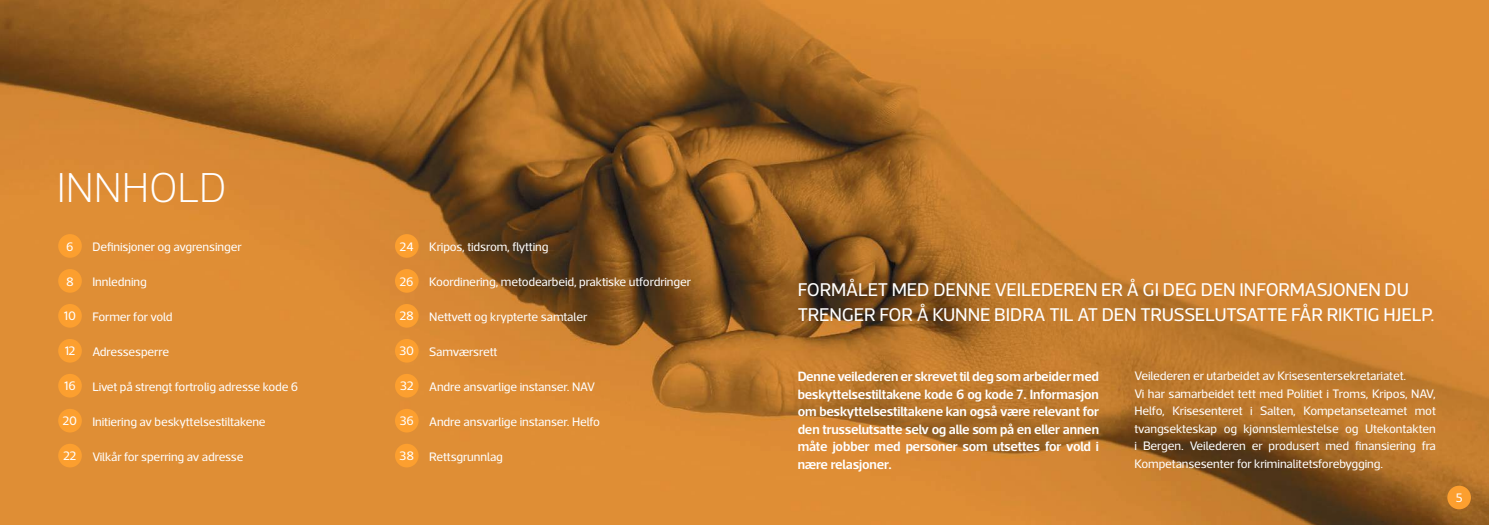
<style>
.page{position:relative;width:1489px;height:525px;background:#fff}
.page>*{position:absolute;margin:0;border:0;box-sizing:border-box;transform-origin:0 0}
.t1{font:200 42.5px "Acto";letter-spacing:-.005em;color:#fff}
.t2{font:18.75px/25px "Acto";letter-spacing:-.01em;color:#fff}
.t3{font:600 13.75px/17.5px "Acto";letter-spacing:-.01em;color:#fff;text-align:justify}
.t4{font:12.5px/17.5px "Acto";letter-spacing:-.01em;color:#fff}
</style>
<div class="page">
<img style="left:0;top:0;width:1488px;height:524px">
<div style="left:58px;top:234px;width:24px;height:23px;background:#fc9f2f;border-radius:50%"></div>
<div style="left:58px;top:269px;width:24px;height:23px;background:#fc9f2f;border-radius:50%"></div>
<div style="left:58px;top:304px;width:24px;height:23px;background:#fc9f2f;border-radius:50%"></div>
<div style="left:58px;top:339px;width:24px;height:23px;background:#fc9f2f;border-radius:50%"></div>
<div style="left:58px;top:373px;width:24px;height:24px;background:#fc9f2f;border-radius:50%"></div>
<div style="left:58px;top:408px;width:24px;height:24px;background:#fc9f2f;border-radius:50%"></div>
<div style="left:58px;top:443px;width:24px;height:24px;background:#fc9f2f;border-radius:50%"></div>
<div style="left:395px;top:234px;width:23px;height:23px;background:#fc9f2f;border-radius:50%"></div>
<div style="left:395px;top:269px;width:23px;height:23px;background:#fc9f2f;border-radius:50%"></div>
<div style="left:395px;top:304px;width:23px;height:23px;background:#fc9f2f;border-radius:50%"></div>
<div style="left:395px;top:339px;width:23px;height:23px;background:#fc9f2f;border-radius:50%"></div>
<div style="left:395px;top:373px;width:23px;height:24px;background:#fc9f2f;border-radius:50%"></div>
<div style="left:395px;top:408px;width:23px;height:24px;background:#fc9f2f;border-radius:50%"></div>
<div style="left:395px;top:443px;width:23px;height:24px;background:#fc9f2f;border-radius:50%"></div>
<div style="left:1447px;top:485px;width:23px;height:24px;background:#fc9f2f;border-radius:50%"></div>
<h1 class="t1" style="left:57px;top:164px;width:172px">INNHOLD</h1>
<p class="t4" style="left:66px;top:237px;width:9px">6</p>
<p class="t4" style="left:66px;top:272px;width:9px">8</p>
<p class="t4" style="left:64px;top:307px;width:14px">10</p>
<p class="t4" style="left:65px;top:342px;width:12px">12</p>
<p class="t4" style="left:64px;top:377px;width:13px">16</p>
<p class="t4" style="left:63px;top:412px;width:16px">20</p>
<p class="t4" style="left:64px;top:447px;width:14px">22</p>
<p class="t4" style="left:92px;top:237px;width:151px">Definisjoner og avgrensinger</p>
<p class="t4" style="left:92px;top:272px;width:56px">Innledning</p>
<p class="t4" style="left:92px;top:307px;width:82px">Former for vold</p>
<p class="t4" style="left:92px;top:342px;width:78px">Adressesperre</p>
<p class="t4" style="left:92px;top:377px;width:207px">Livet på strengt fortrolig adresse kode 6</p>
<p class="t4" style="left:92px;top:412px;width:175px">Initiering av beskyttelsestiltakene</p>
<p class="t4" style="left:92px;top:447px;width:152px">Vilkår for sperring av adresse</p>
<p class="t4" style="left:400px;top:237px;width:15px">24</p>
<p class="t4" style="left:400px;top:272px;width:15px">26</p>
<p class="t4" style="left:400px;top:307px;width:16px">28</p>
<p class="t4" style="left:399px;top:342px;width:16px">30</p>
<p class="t4" style="left:400px;top:377px;width:15px">32</p>
<p class="t4" style="left:399px;top:412px;width:16px">36</p>
<p class="t4" style="left:399px;top:447px;width:16px">38</p>
<p class="t4" style="left:429px;top:237px;width:121px">Kripos, tidsrom, flytting</p>
<p class="t4" style="left:429px;top:272px;width:263px">Koordinering, metodearbeid, praktiske utfordringer</p>
<p class="t4" style="left:429px;top:307px;width:159px">Nettvett og krypterte samtaler</p>
<p class="t4" style="left:429px;top:342px;width:70px">Samværsrett</p>
<p class="t4" style="left:429px;top:377px;width:167px">Andre ansvarlige instanser. NAV</p>
<p class="t4" style="left:429px;top:412px;width:172px">Andre ansvarlige instanser. Helfo</p>
<p class="t4" style="left:429px;top:447px;width:75px">Rettsgrunnlag</p>
<h2 class="t2" style="left:797px;top:277px;width:638px">FORMÅLET MED DENNE VEILEDEREN ER Å GI DEG DEN INFORMASJONEN DU<br>TRENGER FOR Å KUNNE BIDRA TIL AT DEN TRUSSELUTSATTE FÅR RIKTIG HJELP.</h2>
<p class="t3" style="left:797px;top:367px;width:303px">Denne veilederen er skrevet til deg som arbeider med beskyttelsestiltakene kode 6 og kode 7. Informasjon om beskyttelsestiltakene kan også være relevant for den trusselutsatte selv og alle som på en eller annen måte jobber med personer som utsettes for vold i nære relasjoner.</p>
<p class="t4" style="left:1134px;top:367px;width:303px">Veilederen er utarbeidet av Krisesentersekretariatet.<br>Vi har samarbeidet tett med Politiet i Troms, Kripos, NAV, Helfo, Krisesenteret i Salten, Kompetanseteamet mot tvangsekteskap og kjønnslemlestelse og Utekontakten i Bergen. Veilederen er produsert med finansiering fra Kompetansesenter for kriminalitetsforebygging.</p>
<p class="t4" style="left:1455px;top:488px;width:8px">5</p>
</div>
